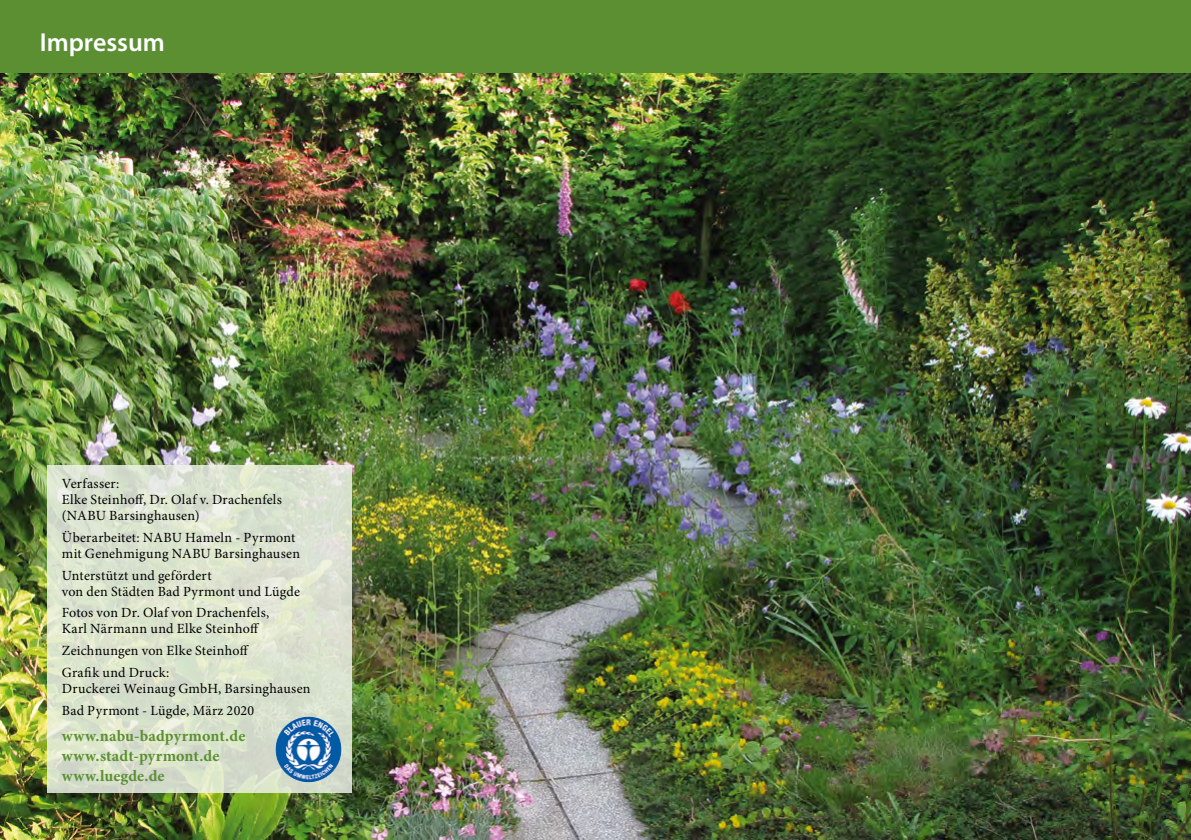
<style>
.page{position:relative;width:1191px;height:840px;background:#fff}
.page>*{position:absolute;margin:0;border:0;box-sizing:border-box;transform-origin:0 0}
.t1{font:600 26px "Myriad Pro";color:#fff}
.t2{font:700 16px/20px "Minion Pro";letter-spacing:.01em;color:#5c8f32}
.t3{font:14px/16px "Minion Pro";letter-spacing:.015em;color:#000}
</style>
<div class="page">
<div style="left:0;top:0;width:1191px;height:74px;background:#5c8f32"></div>
<img style="left:0;top:74px;width:1191px;height:765px">
<svg style="left:47px;top:465px;width:305px;height:327px;background:#dbe2ce"></svg>
<img style="left:273px;top:715px;width:70px;height:67px">
<h1 class="t1" style="left:40px;top:26px;width:127px">Impressum</h1>
<p class="t3" style="left:62px;top:475px;width:221px">Verfasser:<br>Elke Steinhoff, Dr. Olaf v. Drachenfels (NABU Barsinghausen)</p>
<p class="t3" style="left:62px;top:529px;width:240px">Überarbeitet: NABU Hameln - Pyrmont mit Genehmigung NABU Barsinghausen</p>
<p class="t3" style="left:62px;top:567px;width:240px">Unterstützt und gefördert<br>von den Städten Bad Pyrmont und Lügde</p>
<p class="t3" style="left:62px;top:604px;width:209px">Fotos von Dr. Olaf von Drachenfels,<br>Karl Närmann und Elke Steinhoff</p>
<p class="t3" style="left:62px;top:639px;width:189px;line-height:21.6px">Zeichnungen von Elke Steinhoff<br>Grafik und Druck:</p>
<p class="t3" style="left:62px;top:677px;width:250px;line-height:21.6px">Druckerei Weinaug GmbH, Barsinghausen<br>Bad Pyrmont - Lügde, März 2020</p>
<p class="t2" style="left:62px;top:725px;width:185px">www.nabu-badpyrmont.de www.stadt-pyrmont.de www.luegde.de</p>
</div>
